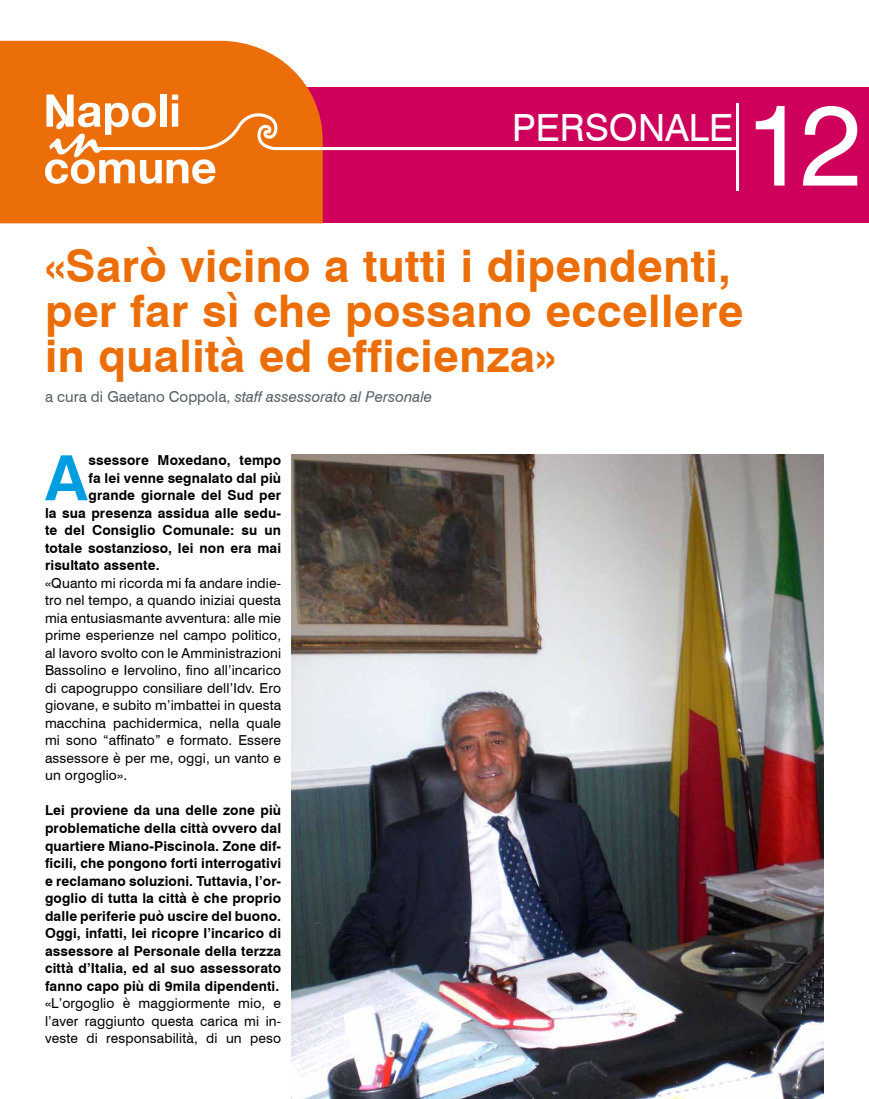
<style>
.page{position:relative;width:869px;height:1099px;background:#fff}
.page>*{position:absolute;margin:0;border:0;box-sizing:border-box;transform-origin:0 0}
.t1{font:113.75px "Swiss 721 BT";color:#fff}
.t2{font:700 62.38px "Swiss 721 BT";color:#009ee0}
.t3{font:700 45px/45px "Swiss 721 BT";letter-spacing:.01em;color:#eb6e08}
.t4{font:37.5px "Swiss 721 BT";color:#fff}
.t5{font:italic 15px "Swiss 721 BT";color:#576065}
.t6{font:700 13.75px/17.5px "Swiss 721 BT";letter-spacing:.01em;color:#000;text-align:justify}
.t7{font:13.75px/17.5px "Swiss 721 BT";letter-spacing:.01em;color:#000;text-align:justify}
.s1{font-style:normal}
</style>
<div class="page">
<div style="left:0;top:88px;width:868px;height:135px;background:#ce005c"></div>
<div style="left:0;top:41px;width:322px;height:182px;background:#eb6e08"></div>
<svg style="left:45px;top:94px;width:694px;height:90px"></svg>
<hr style="left:735px;top:104px;width:3px;height:87px;background:#fff">
<img style="left:292px;top:454px;width:531px;height:644px">
<h3 class="t4" style="left:512px;top:105px;width:26px">personale</h3>
<h1 class="t1" style="left:744px;top:76px;width:118px">12</h1>
<h3 class="t3" style="left:45px;top:243px;width:699px">«Sarò vicino a tutti i dipendenti, per far sì che possano eccellere in qualità ed efficienza»</h3>
<p class="t5" style="left:45px;top:388px;width:388px"><span class="s1">a cura di Gaetano Coppola,</span> staff assessorato al Personale</p>
<h2 class="t2" style="left:45px;top:440px;width:44px">A</h2>
<p class="t6" style="left:88px;top:451px;width:194px">ssessore Moxedano, tempo</p>
<p class="t6" style="left:88px;top:469px;width:194px">fa lei venne segnalato dal più</p>
<p class="t6" style="left:88px;top:486px;width:194px">grande giornale del Sud per</p>
<p class="t6" style="left:45px;top:504px;width:237px">la sua presenza assidua alle sedu-</p>
<p class="t6" style="left:45px;top:521px;width:237px">te del Consiglio Comunale: su un</p>
<p class="t6" style="left:45px;top:539px;width:237px">totale sostanzioso, lei non era mai</p>
<p class="t6" style="left:45px;top:556px;width:116px">risultato assente.</p>
<p class="t7" style="left:45px;top:574px;width:237px">«Quanto mi ricorda mi fa andare indie&shy;tro nel tempo, a quando iniziai questa mia entusiasmante avventura: alle mie prime esperienze nel campo politico, al lavoro svolto con le Amministrazioni Bassolino e Iervolino, fino all’incarico di capogruppo consiliare dell’Idv. Ero giovane, e subito m’imbattei in questa macchina pachidermica, nella quale mi sono “affinato” e formato. Essere assessore è per me, oggi, un vanto e un orgoglio».</p>
<p class="t6" style="left:45px;top:801px;width:237px">Lei proviene da una delle zone più problematiche della città ovvero dal quartiere Miano-Piscinola. Zone dif&shy;ficili, che pongono forti interrogativi e reclamano soluzioni. Tuttavia, l’or&shy;goglio di tutta la città è che proprio dalle periferie può uscire del buono.<br>Oggi, infatti, lei ricopre l’incarico di assessore al Personale della terzza città d’Italia, ed al suo assessorato fanno capo più di 9mila dipendenti.</p>
<p class="t7" style="left:45px;top:994px;width:237px">«L’orgoglio è maggiormente mio, e l’aver raggiunto questa carica mi in&shy;veste di responsabilità, di un peso</p>
</div>
